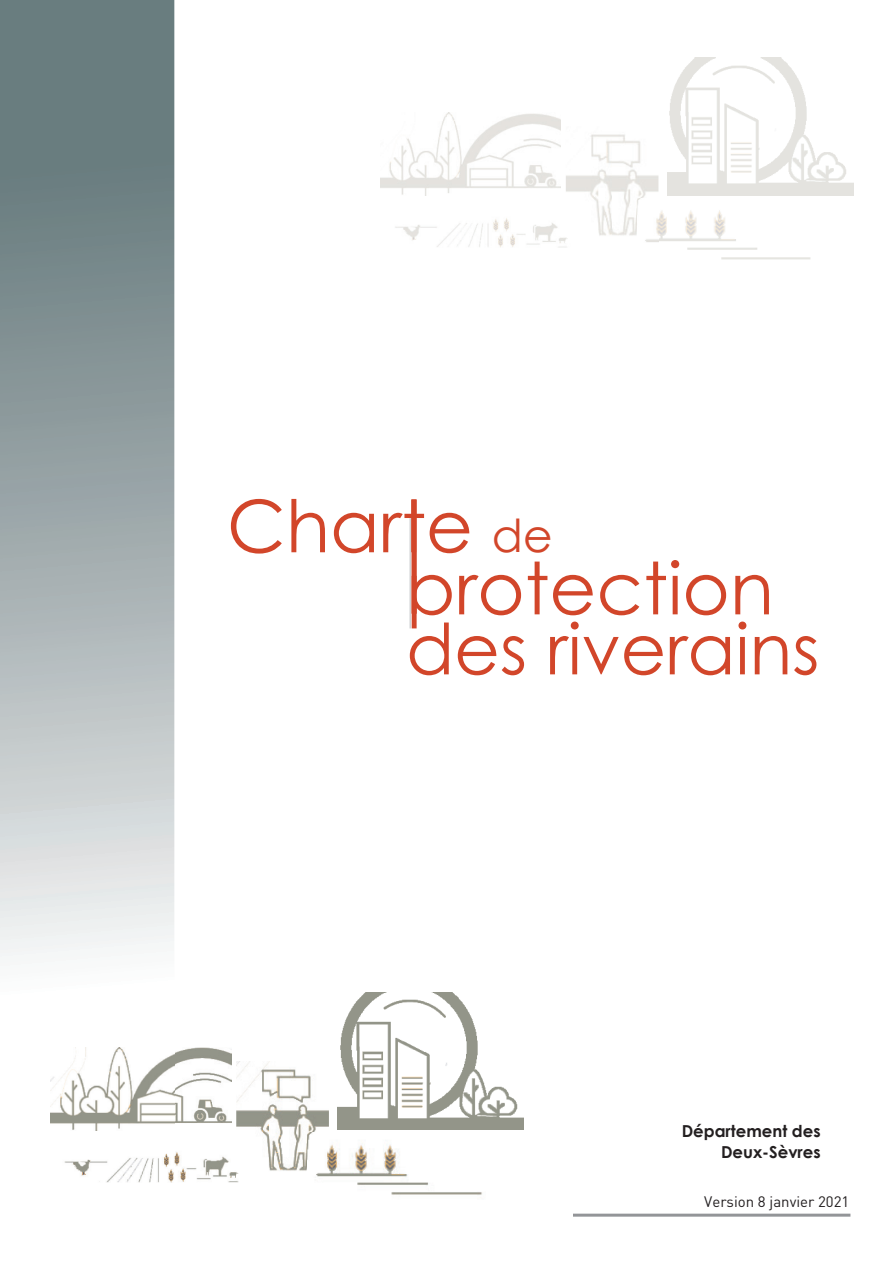
<style>
.page{position:relative;width:893px;height:1263px;background:#fff}
.page>*{position:absolute;margin:0;border:0;box-sizing:border-box;transform-origin:0 0}
.t1{font:72.45px/62.1px "Century Gothic";color:#d2462a}
.t2{font:70.35px "Century Gothic";color:#d2462a}
.t3{font:700 16.5px/21px "Century Gothic";color:#231f20;text-align:right}
.t4{font:15px "DINOT";color:#231f20}
.s1{font-size:45.6px}
</style>
<div class="page">
<svg style="left:0;top:0;width:174px;height:1131px;background:#a7b2b3"></svg>
<img style="left:329px;top:1144px;width:153px;height:51px">
<img style="left:51px;top:1047px;width:180px;height:83px">
<img style="left:236px;top:1061px;width:93px;height:110px">
<img style="left:308px;top:1133px;width:21px;height:44px">
<img style="left:64px;top:1152px;width:175px;height:31px">
<img style="left:236px;top:1148px;width:8px;height:29px">
<img style="left:338px;top:992px;width:186px;height:138px">
<img style="left:658px;top:210px;width:153px;height:50px">
<img style="left:380px;top:113px;width:181px;height:82px">
<img style="left:566px;top:134px;width:92px;height:102px">
<img style="left:637px;top:198px;width:21px;height:44px">
<img style="left:395px;top:218px;width:171px;height:30px">
<img style="left:566px;top:214px;width:7px;height:25px">
<img style="left:667px;top:58px;width:186px;height:137px">
<div style="left:411px;top:499px;width:6px;height:115px;background:#d2462a"></div>
<hr style="left:409px;top:518px;width:2px;height:110px;background:#d1d2d4">
<hr style="left:573px;top:1214px;width:277px;height:3px;background:#939598">
<h1 class="t1" style="left:406px;top:494px;width:369px;text-indent:-179px">Charte <span class="s1">de </span>protection</h1>
<h2 class="t2" style="left:406px;top:600px;width:415px">des riverains</h2>
<p class="t3" style="left:682px;top:1120px;width:140px">Département des<br>Deux-Sèvres</p>
<p class="t4" style="left:704px;top:1193px;width:147px">Version 8 janvier 2021</p>
</div>
